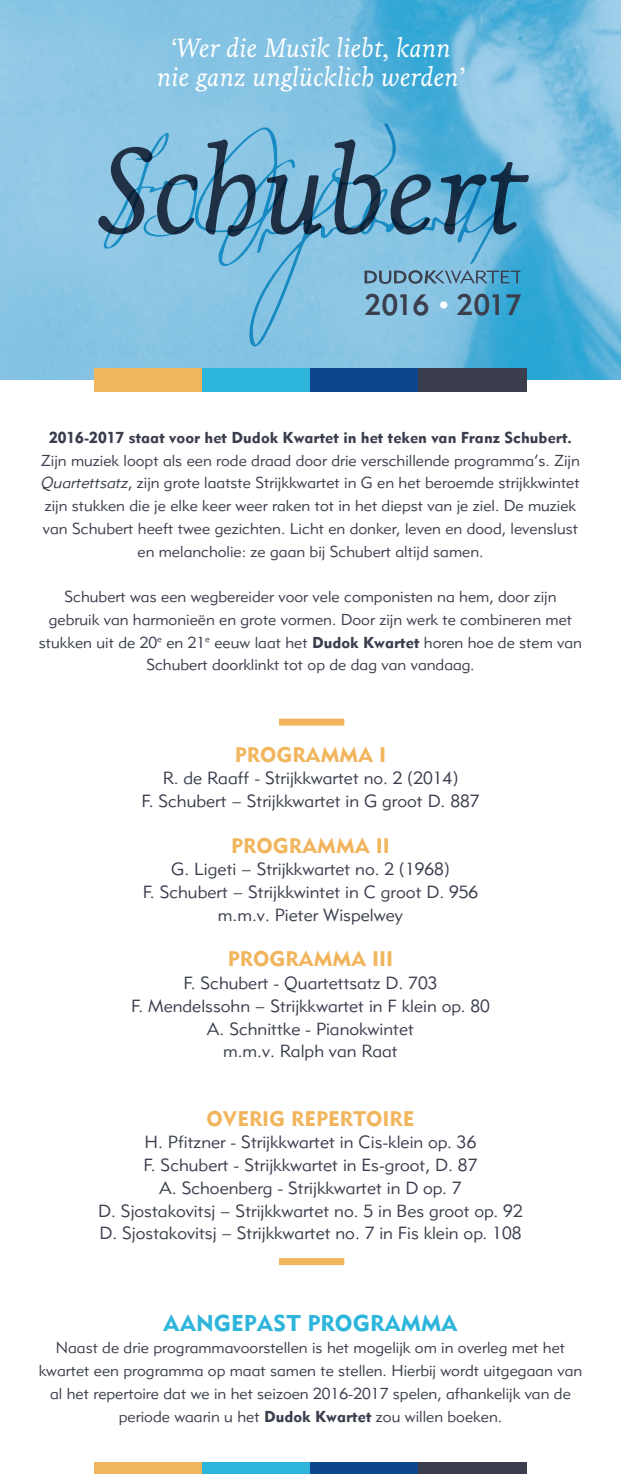
<style>
.page{position:relative;width:621px;height:1474px;background:#fff}
.page>*{position:absolute;margin:0;border:0;box-sizing:border-box;transform-origin:0 0}
.t1{font:italic 125.3px "Livory";color:#3a3e4d}
.t2{font:29.22px "Metro Medium LT Two";color:#3a3e4d}
.t3{font:italic 26.95px/29.2px "Livory";color:#fff;text-align:center}
.t4{font:22.75px "Metro Black Two";color:#2eb5db}
.t5{font:21px "Metro Black LT Two";color:#f1b55d}
.t6{font:17.5px/22.8px "Metro Lite LT Two";color:#3a3e4d;text-align:center}
.t7{font:17.5px "Metro Lite Two";color:#3a3e4d}
.t8{font:15.75px/22.8px "Metro Lite LT Two";color:#3a3e4d;text-align:center}
.t9{font:15.75px "Metro Black LT Two";color:#3a3e4d}
.s1{font-size:19.95px;color:#fff}
.s2{font-family:"Metro Lite Two Oblique"}
.s3{font-family:"Metro Black LT Two"}
</style>
<div class="page">
<img style="left:0;top:0;width:620px;height:379px">
<div style="left:94px;top:368px;width:108px;height:23px;background:#f1b55d"></div>
<div style="left:202px;top:368px;width:108px;height:23px;background:#2eb5db"></div>
<div style="left:310px;top:368px;width:108px;height:23px;background:#0d468f"></div>
<div style="left:418px;top:368px;width:108px;height:23px;background:#3a3e4d"></div>
<div style="left:94px;top:1462px;width:108px;height:11px;background:#f1b55d"></div>
<div style="left:202px;top:1462px;width:108px;height:11px;background:#2eb5db"></div>
<div style="left:310px;top:1462px;width:108px;height:11px;background:#0d468f"></div>
<div style="left:418px;top:1462px;width:108px;height:11px;background:#3a3e4d"></div>
<svg style="left:103px;top:123px;width:400px;height:225px;background:#7dbfe0"></svg>
<svg style="left:364px;top:270px;width:156px;height:16px;background:#6699b6"></svg>
<div style="left:279px;top:718px;width:65px;height:7px;background:#f1b55d"></div>
<div style="left:279px;top:1258px;width:65px;height:7px;background:#f1b55d"></div>
<h3 class="t3" style="left:157px;top:33px;width:308px">‘Wer die Musik liebt, kann nie ganz unglücklich werden’</h3>
<h1 class="t1" style="left:97px;top:118px;width:431px">Schubert</h1>
<h2 class="t2" style="left:364px;top:286px;width:158px">2016 <span class="s1">•</span> 2017</h2>
<p class="t9" style="left:49px;top:427px;width:524px">2016-2017 staat voor het Dudok Kwartet in het teken van Franz Schubert.</p>
<p class="t8" style="left:41px;top:448px;width:539px">Zijn muziek loopt als een rode draad door drie verschillende programma’s. Zijn <span class="s2">Quartettsatz</span>, zijn grote laatste Strijkkwartet in G en het beroemde strijkkwintet zijn stukken die je elke keer weer raken tot in het diepst van je ziel. De muziek van Schubert heeft twee gezichten. Licht en donker, leven en dood, levenslust en melancholie: ze gaan bij Schubert altijd samen.</p>
<p class="t8" style="left:39px;top:585px;width:544px">Schubert was een wegbereider voor vele componisten na hem, door zijn gebruik van harmonieën en grote vormen. Door zijn werk te combineren met stukken uit de 20<sup>e</sup> en 21<sup>e</sup> eeuw laat het <span class="s3">Dudok Kwartet</span> horen hoe de stem van Schubert doorklinkt tot op de dag van vandaag.</p>
<h3 class="t5" style="left:234px;top:741px;width:153px">PROGRAMMA I</h3>
<p class="t6" style="left:141px;top:766px;width:339px">R. de Raaff - Strijkkwartet no. 2 (2014)<br>F. Schubert – Strijkkwartet in G groot D. 887</p>
<h3 class="t5" style="left:231px;top:832px;width:160px">PROGRAMMA II</h3>
<p class="t6" style="left:142px;top:857px;width:337px">G. Ligeti – Strijkkwartet no. 2 (1968)<br>F. Schubert – Strijkkwintet in C groot D. 956</p>
<p class="t7" style="left:218px;top:904px;width:186px">m.m.v. Pieter Wispelwey</p>
<h3 class="t5" style="left:227px;top:945px;width:167px">PROGRAMMA III</h3>
<p class="t6" style="left:131px;top:971px;width:360px">F. Schubert - Quartettsatz D. 703<br>F. Mendelssohn – Strijkkwartet in F klein op. 80<br>A. Schnittke - Pianokwintet</p>
<p class="t7" style="left:223px;top:1040px;width:176px">m.m.v. Ralph van Raat</p>
<h3 class="t5" style="left:206px;top:1105px;width:209px">OVERIG REPERTOIRE</h3>
<p class="t6" style="left:98px;top:1130px;width:425px">H. Pfitzner - Strijkkwartet in Cis-klein op. 36<br>F. Schubert - Strijkkwartet in Es-groot, D. 87<br>A. Schoenberg - Strijkkwartet in D op. 7<br>D. Sjostakovitsj – Strijkkwartet no. 5 in Bes groot op. 92<br>D. Sjostakovitsj – Strijkkwartet no. 7 in Fis klein op. 108</p>
<h3 class="t4" style="left:163px;top:1308px;width:296px">AANGEPAST PROGRAMMA</h3>
<p class="t8" style="left:39px;top:1336px;width:544px">Naast de drie programmavoorstellen is het mogelijk om in overleg met het kwartet een programma op maat samen te stellen. Hierbij wordt uitgegaan van al het repertoire dat we in het seizoen 2016-2017 spelen, afhankelijk van de periode waarin u het <span class="s3">Dudok Kwartet</span> zou willen boeken.</p>
</div>
